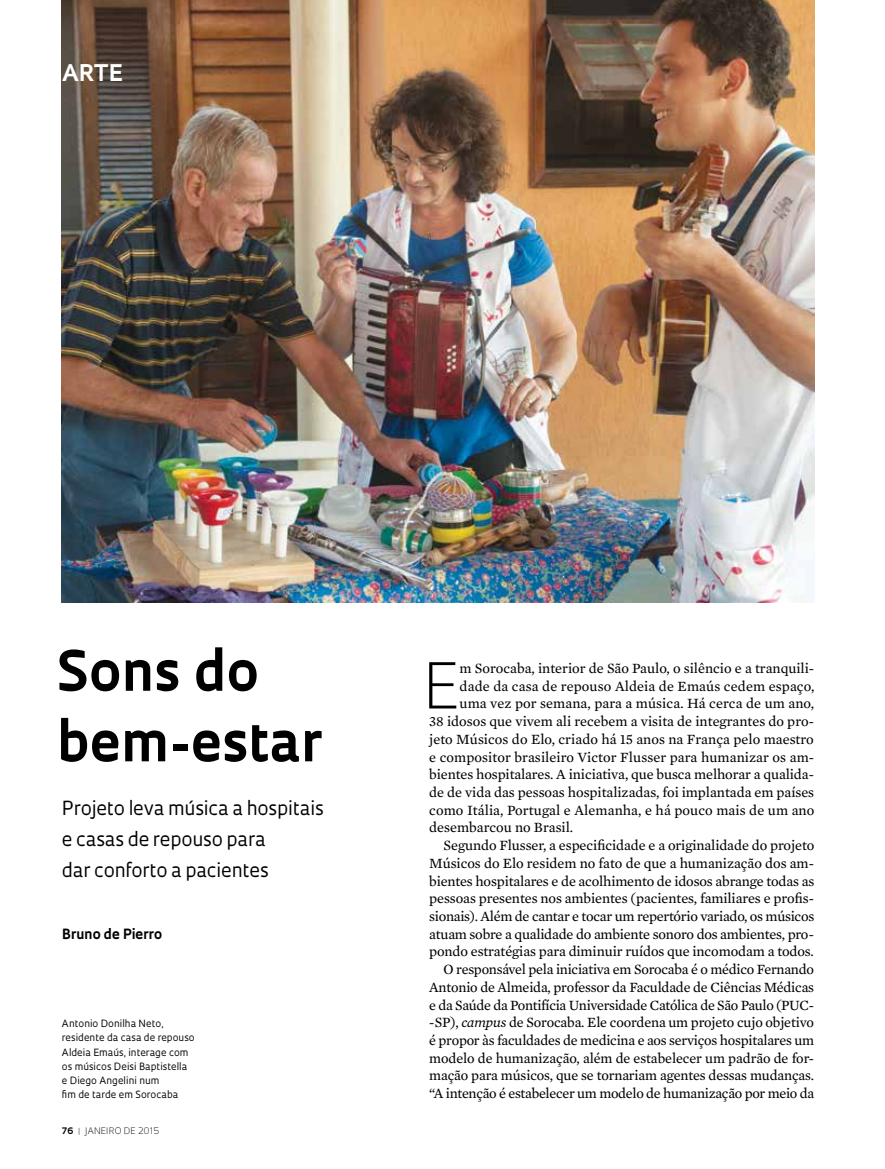
<style>
.page{position:relative;width:885px;height:1169px;background:#fff}
.page>*{position:absolute;margin:0;border:0;box-sizing:border-box;transform-origin:0 0}
.t1{font:300 61.35px "Oculum";color:#000}
.t2{font:700 54px/70.5px "Oculum";color:#000}
.t3{font:700 22.35px "Oculum";color:#fff}
.t4{font:18.75px/30.9px "Oculum";letter-spacing:-.01em;color:#000}
.t5{font:14.4px "Mercury Text G2";letter-spacing:-.005em;color:#000}
.t6{font:700 13.65px "Oculum";letter-spacing:-.005em;color:#000}
.t7{font:9.75px/14.1px "Oculum";color:#000}
.t8{font:300 8.7px "Oculum";letter-spacing:.015em;color:#000}
.s1{font-weight:700}
.s2{font-weight:700;color:#939598}
.s3{font-style:italic}
</style>
<div class="page">
<img style="left:62px;top:0;width:752px;height:602px">
<h3 class="t3" style="left:62px;top:58px;width:62px">ARTE</h3>
<h2 class="t2" style="left:56px;top:632px;width:266px">Sons do bem-estar</h2>
<h3 class="t4" style="left:62px;top:791px;width:263px">Projeto leva música a hospitais e casas de repouso para<br>dar conforto a pacientes</h3>
<p class="t6" style="left:62px;top:924px;width:102px">Bruno de Pierro</p>
<p class="t7" style="left:62px;top:1016px;width:134px">Antonio Donilha Neto, residente da casa de repouso<br>Aldeia Emaús, interage com os músicos Deisi Baptistella e Diego Angelini num<br>fim de tarde em Sorocaba</p>
<p class="t8" style="left:62px;top:1124px;width:99px"><span class="s1">76</span> <span class="s2">|</span> JANEIRO DE 2015</p>
<h1 class="t1" style="left:423px;top:643px;width:38px">E</h1>
<p class="t5" style="left:460px;top:658px;width:356px">m Sorocaba, interior de São Paulo, o silêncio e a tranquili-</p>
<p class="t5" style="left:460px;top:675px;width:356px">dade da casa de repouso Aldeia de Emaús cedem espaço,</p>
<p class="t5" style="left:460px;top:693px;width:356px">uma vez por semana, para a música. Há cerca de um ano,</p>
<p class="t5" style="left:429px;top:711px;width:386px">38 idosos que vivem ali recebem a visita de integrantes do pro-</p>
<p class="t5" style="left:429px;top:728px;width:386px">jeto Músicos do Elo, criado há 15 anos na França pelo maestro</p>
<p class="t5" style="left:429px;top:746px;width:386px">e compositor brasileiro Victor Flusser para humanizar os am-</p>
<p class="t5" style="left:429px;top:764px;width:386px">bientes hospitalares. A iniciativa, que busca melhorar a qualida-</p>
<p class="t5" style="left:429px;top:782px;width:387px">de de vida das pessoas hospitalizadas, foi implantada em países</p>
<p class="t5" style="left:429px;top:799px;width:387px">como Itália, Portugal e Alemanha, e há pouco mais de um ano</p>
<p class="t5" style="left:429px;top:817px;width:146px">desembarcou no Brasil.</p>
<p class="t5" style="left:444px;top:835px;width:372px">Segundo Flusser, a especificidade e a originalidade do projeto</p>
<p class="t5" style="left:429px;top:852px;width:386px">Músicos do Elo residem no fato de que a humanização dos am-</p>
<p class="t5" style="left:429px;top:870px;width:387px">bientes hospitalares e de acolhimento de idosos abrange todas as</p>
<p class="t5" style="left:429px;top:888px;width:386px">pessoas presentes nos ambientes (pacientes, familiares e profis-</p>
<p class="t5" style="left:429px;top:905px;width:387px">sionais). Além de cantar e tocar um repertório variado, os músicos</p>
<p class="t5" style="left:429px;top:923px;width:386px">atuam sobre a qualidade do ambiente sonoro dos ambientes, pro-</p>
<p class="t5" style="left:429px;top:941px;width:386px">pondo estratégias para diminuir ruídos que incomodam a todos.</p>
<p class="t5" style="left:444px;top:959px;width:372px">O responsável pela iniciativa em Sorocaba é o médico Fernando</p>
<p class="t5" style="left:429px;top:976px;width:386px">Antonio de Almeida, professor da Faculdade de Ciências Médicas</p>
<p class="t5" style="left:429px;top:994px;width:386px">e da Saúde da Pontifícia Universidade Católica de São Paulo (PUC-</p>
<p class="t5" style="left:429px;top:1012px;width:386px">-SP), <span class="s3">campus</span> de Sorocaba. Ele coordena um projeto cujo objetivo</p>
<p class="t5" style="left:429px;top:1029px;width:386px">é propor às faculdades de medicina e aos serviços hospitalares um</p>
<p class="t5" style="left:429px;top:1047px;width:386px">modelo de humanização, além de estabelecer um padrão de for-</p>
<p class="t5" style="left:429px;top:1065px;width:386px">mação para músicos, que se tornariam agentes dessas mudanças.</p>
<p class="t5" style="left:429px;top:1082px;width:387px">“A intenção é estabelecer um modelo de humanização por meio da</p>
</div>
